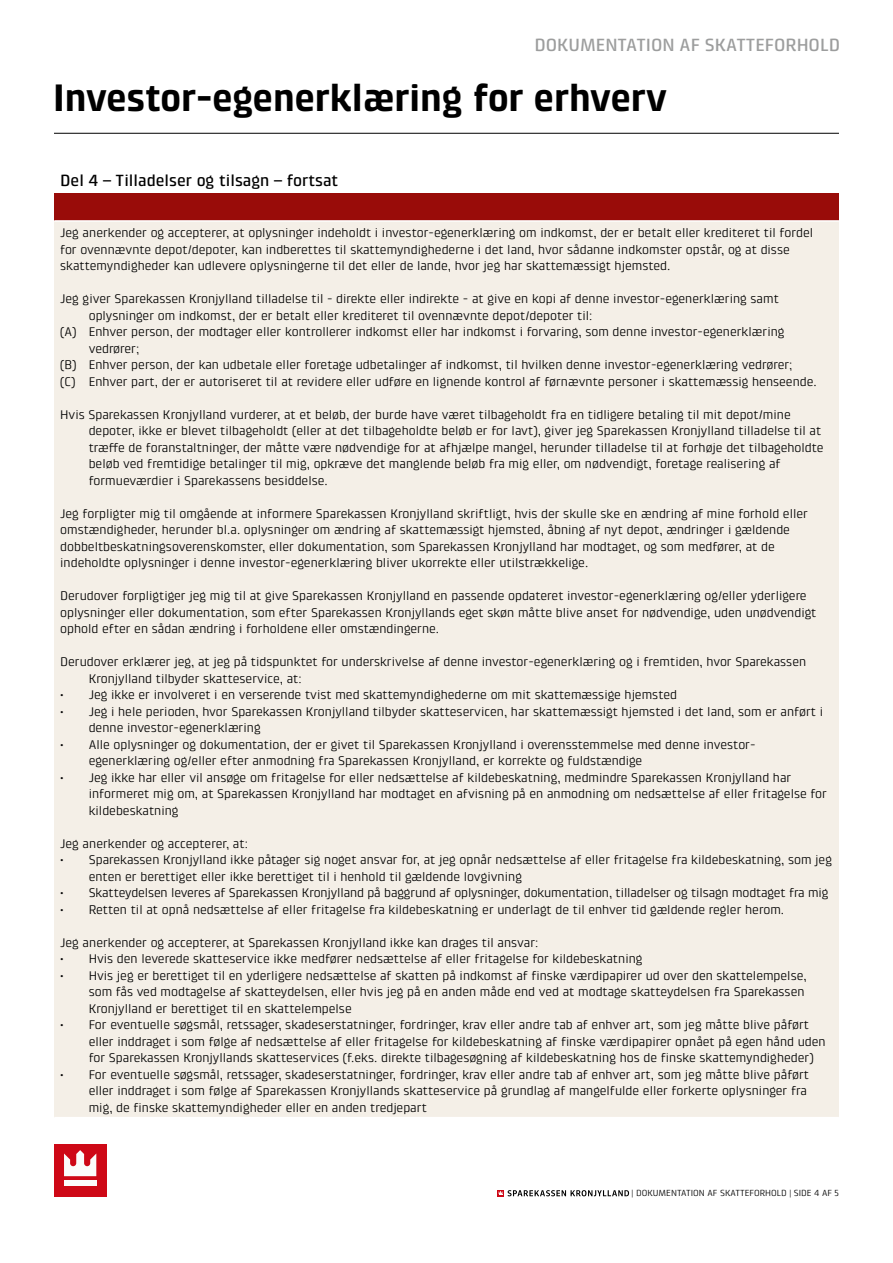
<style>
.page{position:relative;width:893px;height:1263px;background:#fff}
.page>*{position:absolute;margin:0;border:0;box-sizing:border-box;transform-origin:0 0}
.t1{font:700 39px "Klint LT Pro";letter-spacing:-.01em;color:#000}
.t2{font:500 18px "Klint LT Pro";color:#9c9d9d}
.t3{font:500 16.5px "Klint LT Pro";color:#000}
.t4{font:12.75px/16.5px "Klint LT Pro";color:#000}
.t5{font:9px "Klint LT Pro";color:#000}
</style>
<div class="page">
<div style="left:54px;top:1144px;width:52px;height:52px;background:#ce0816"></div>
<div style="left:64px;top:1180px;width:32px;height:6px;background:#fbfbfa"></div>
<svg style="left:64px;top:1150px;width:32px;height:26px"></svg>
<hr style="left:54px;top:133px;width:785px;height:1px;background:#000">
<svg style="left:508px;top:1190px;width:121px;height:6px"></svg>
<svg style="left:497px;top:1190px;width:7px;height:6px"></svg>
<svg style="left:499px;top:1191px;width:3px;height:4px"></svg>
<div style="left:54px;top:193px;width:785px;height:28px;background:#990c09"></div>
<div style="left:54px;top:221px;width:785px;height:896px;background:#f4efe7"></div>
<hr style="left:54px;top:220px;width:785px;height:2px;background:#fff">
<h2 class="t2" style="left:534px;top:35px;width:307px">DOKUMENTATION AF SKATTEFORHOLD</h2>
<h1 class="t1" style="left:53px;top:76px;width:616px">Investor-egenerklæring for erhverv</h1>
<p class="t3" style="left:60px;top:171px;width:280px">Del 4 – Tilladelser og tilsagn – fortsat</p>
<p class="t4" style="left:60px;top:224px;width:754px">Jeg anerkender og accepterer, at oplysninger indeholdt i investor-egenerklæring om indkomst, der er betalt eller krediteret til fordel for ovennævnte depot/depoter, kan indberettes til skattemyndighederne i det land, hvor sådanne indkomster opstår, og at disse skattemyndigheder kan udlevere oplysningerne til det eller de lande, hvor jeg har skattemæssigt hjemsted.</p>
<p class="t4" style="left:60px;top:290px;width:720px">Jeg giver Sparekassen Kronjylland tilladelse til - direkte eller indirekte - at give en kopi af denne investor-egenerklæring samt</p>
<p class="t4" style="left:89px;top:307px;width:505px">oplysninger om indkomst, der er betalt eller krediteret til ovennævnte depot/depoter til:</p>
<p class="t4" style="left:60px;top:323px;width:726px">(A) Enhver person, der modtager eller kontrollerer indkomst eller har indkomst i forvaring, som denne investor-egenerklæring</p>
<p class="t4" style="left:89px;top:340px;width:52px">vedrører;</p>
<p class="t4" style="left:60px;top:356px;width:734px">(B) Enhver person, der kan udbetale eller foretage udbetalinger af indkomst, til hvilken denne investor-egenerklæring vedrører;</p>
<p class="t4" style="left:60px;top:373px;width:758px">(C) Enhver part, der er autoriseret til at revidere eller udføre en lignende kontrol af førnævnte personer i skattemæssig henseende.</p>
<p class="t4" style="left:89px;top:406px;width:736px;text-indent:-28px">Hvis Sparekassen Kronjylland vurderer, at et beløb, der burde have været tilbageholdt fra en tidligere betaling til mit depot/mine depoter, ikke er blevet tilbageholdt (eller at det tilbageholdte beløb er for lavt), giver jeg Sparekassen Kronjylland tilladelse til at træffe de foranstaltninger, der måtte være nødvendige for at afhjælpe mangel, herunder tilladelse til at forhøje det tilbageholdte beløb ved fremtidige betalinger til mig, opkræve det manglende beløb fra mig eller, om nødvendigt, foretage realisering af formueværdier i Sparekassens besiddelse.</p>
<p class="t4" style="left:60px;top:505px;width:749px">Jeg forpligter mig til omgående at informere Sparekassen Kronjylland skriftligt, hvis der skulle ske en ændring af mine forhold eller omstændigheder, herunder bl.a. oplysninger om ændring af skattemæssigt hjemsted, åbning af nyt depot, ændringer i gældende dobbeltbeskatningsoverenskomster, eller dokumentation, som Sparekassen Kronjylland har modtaget, og som medfører, at de indeholdte oplysninger i denne investor-egenerklæring bliver ukorrekte eller utilstrækkelige.</p>
<p class="t4" style="left:60px;top:587px;width:758px">Derudover forpligtiger jeg mig til at give Sparekassen Kronjylland en passende opdateret investor-egenerklæring og/eller yderligere oplysninger eller dokumentation, som efter Sparekassen Kronjyllands eget skøn måtte blive anset for nødvendige, uden unødvendigt ophold efter en sådan ændring i forholdene eller omstændingerne.</p>
<p class="t4" style="left:89px;top:653px;width:719px;text-indent:-28px">Derudover erklærer jeg, at jeg på tidspunktet for underskrivelse af denne investor-egenerklæring og i fremtiden, hvor Sparekassen<br>Kronjylland tilbyder skatteservice, at:</p>
<p class="t4" style="left:60px;top:686px;width:618px">• Jeg ikke er involveret i en verserende tvist med skattemyndighederne om mit skattemæssige hjemsted</p>
<p class="t4" style="left:89px;top:703px;width:736px;text-indent:-28px">• Jeg i hele perioden, hvor Sparekassen Kronjylland tilbyder skatteservicen, har skattemæssigt hjemsted i det land, som er anført i denne investor-egenerklæring</p>
<p class="t4" style="left:89px;top:736px;width:668px;text-indent:-28px">• Alle oplysninger og dokumentation, der er givet til Sparekassen Kronjylland i overensstemmelse med denne investor&shy;egenerklæring og/eller efter anmodning fra Sparekassen Kronjylland, er korrekte og fuldstændige</p>
<p class="t4" style="left:89px;top:769px;width:740px;text-indent:-28px">• Jeg ikke har eller vil ansøge om fritagelse for eller nedsættelse af kildebeskatning, medmindre Sparekassen Kronjylland har informeret mig om, at Sparekassen Kronjylland har modtaget en afvisning på en anmodning om nedsættelse af eller fritagelse for kildebeskatning</p>
<p class="t4" style="left:60px;top:835px;width:189px">Jeg anerkender og accepterer, at:</p>
<p class="t4" style="left:89px;top:851px;width:745px;text-indent:-28px">• Sparekassen Kronjylland ikke påtager sig noget ansvar for, at jeg opnår nedsættelse af eller fritagelse fra kildebeskatning, som jeg enten er berettiget eller ikke berettiget til i henhold til gældende lovgivning</p>
<p class="t4" style="left:60px;top:884px;width:770px">• Skatteydelsen leveres af Sparekassen Kronjylland på baggrund af oplysninger, dokumentation, tilladelser og tilsagn modtaget fra mig</p>
<p class="t4" style="left:60px;top:901px;width:725px">• Retten til at opnå nedsættelse af eller fritagelse fra kildebeskatning er underlagt de til enhver tid gældende regler herom.</p>
<p class="t4" style="left:60px;top:934px;width:480px">Jeg anerkender og accepterer, at Sparekassen Kronjylland ikke kan drages til ansvar:</p>
<p class="t4" style="left:60px;top:950px;width:584px">• Hvis den leverede skatteservice ikke medfører nedsættelse af eller fritagelse for kildebeskatning</p>
<p class="t4" style="left:89px;top:967px;width:719px;text-indent:-28px">• Hvis jeg er berettiget til en yderligere nedsættelse af skatten på indkomst af finske værdipapirer ud over den skattelempelse, som fås ved modtagelse af skatteydelsen, eller hvis jeg på en anden måde end ved at modtage skatteydelsen fra Sparekassen<br>Kronjylland er berettiget til en skattelempelse</p>
<p class="t4" style="left:89px;top:1016px;width:738px;text-indent:-28px">• For eventuelle søgsmål, retssager, skadeserstatninger, fordringer, krav eller andre tab af enhver art, som jeg måtte blive påført eller inddraget i som følge af nedsættelse af eller fritagelse for kildebeskatning af finske værdipapirer opnået på egen hånd uden for Sparekassen Kronjyllands skatteservices (f.eks. direkte tilbagesøgning af kildebeskatning hos de finske skattemyndigheder)</p>
<p class="t4" style="left:89px;top:1066px;width:722px;text-indent:-28px">• For eventuelle søgsmål, retssager, skadeserstatninger, fordringer, krav eller andre tab af enhver art, som jeg måtte blive påført eller inddraget i som følge af Sparekassen Kronjyllands skatteservice på grundlag af mangelfulde eller forkerte oplysninger fra mig, de finske skattemyndigheder eller en anden tredjepart</p>
<p class="t5" style="left:632px;top:1188px;width:209px">| DOKUMENTATION AF SKATTEFORHOLD | SIDE 4 AF 5</p>
</div>
